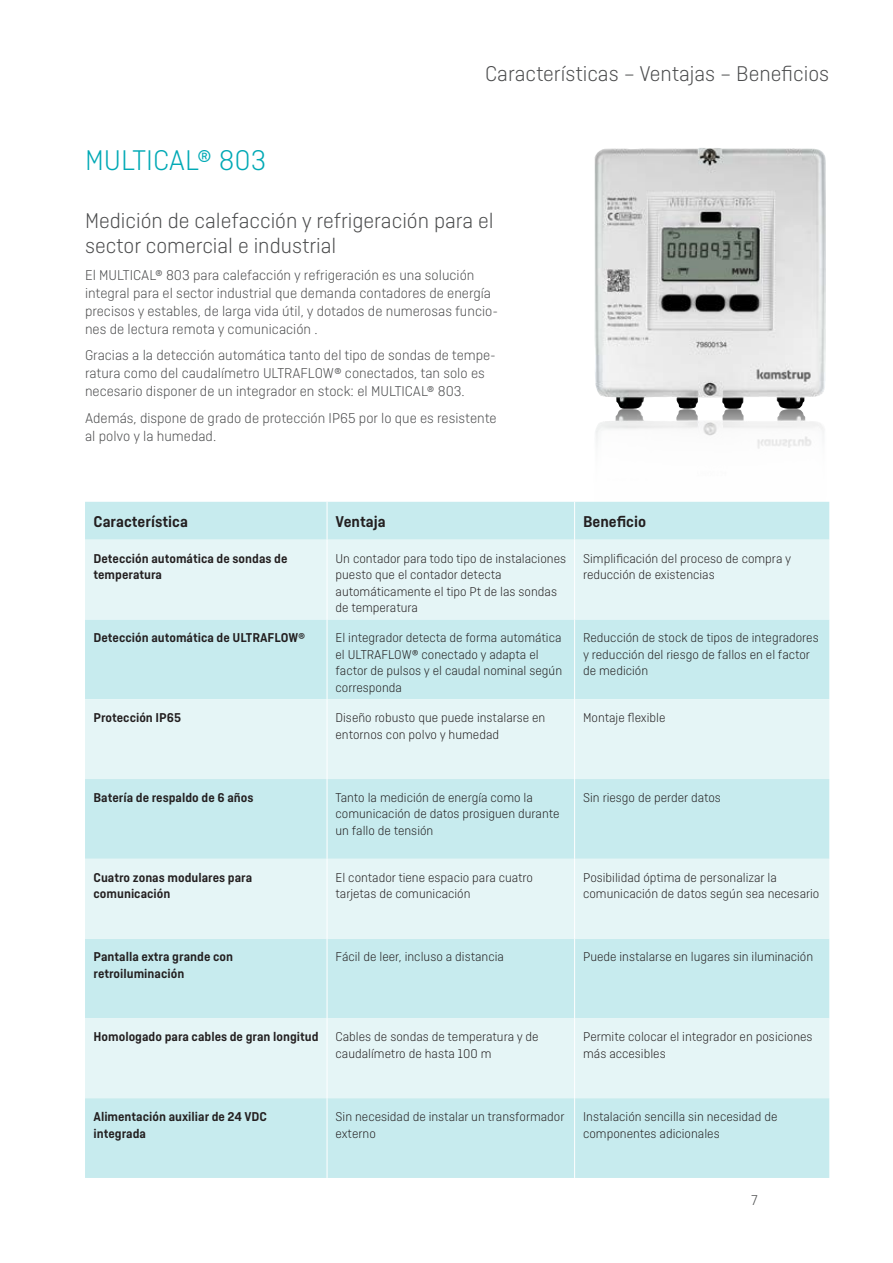
<style>
.page{position:relative;width:893px;height:1263px;background:#fff}
.page>*{position:absolute;margin:0;border:0;box-sizing:border-box;transform-origin:0 0}
.t1{font:300 30px "Ciutadella";color:#00a9b5}
.t2{font:300 22.5px/25.5px "Ciutadella";color:#4b4c4d}
.t3{font:600 16.5px "Ciutadella";color:#231f20}
.t4{font:300 15px/18px "Ciutadella";color:#4b4c4d}
.t5{font:300 13.5px/16.5px "Ciutadella";color:#231f20}
.t6{font:600 13.5px/16.5px "Ciutadella";color:#231f20}
</style>
<div class="page">
<img style="left:594px;top:148px;width:233px;height:354px">
<div style="left:85px;top:502px;width:744px;height:676px;background:#c7ebee"></div>
<svg style="left:85px;top:540px;width:744px;height:558px;background:#d8f0f2"></svg>
<hr style="left:327px;top:502px;width:1px;height:38px;background:#fff">
<hr style="left:574px;top:502px;width:1px;height:38px;background:#fff">
<hr style="left:327px;top:540px;width:1px;height:79px;background:#fff">
<hr style="left:574px;top:540px;width:1px;height:79px;background:#fff">
<hr style="left:327px;top:619px;width:1px;height:80px;background:#fff">
<hr style="left:574px;top:619px;width:1px;height:80px;background:#fff">
<hr style="left:327px;top:699px;width:1px;height:80px;background:#fff">
<hr style="left:574px;top:699px;width:1px;height:80px;background:#fff">
<hr style="left:327px;top:779px;width:1px;height:80px;background:#fff">
<hr style="left:574px;top:779px;width:1px;height:80px;background:#fff">
<hr style="left:327px;top:859px;width:1px;height:79px;background:#fff">
<hr style="left:574px;top:859px;width:1px;height:79px;background:#fff">
<hr style="left:327px;top:938px;width:1px;height:80px;background:#fff">
<hr style="left:574px;top:938px;width:1px;height:80px;background:#fff">
<hr style="left:327px;top:1018px;width:1px;height:80px;background:#fff">
<hr style="left:574px;top:1018px;width:1px;height:80px;background:#fff">
<hr style="left:327px;top:1098px;width:1px;height:80px;background:#fff">
<hr style="left:574px;top:1098px;width:1px;height:80px;background:#fff">
<h1 class="t1" style="left:85px;top:144px;width:183px">MULTICAL® 803</h1>
<h2 class="t2" style="left:485px;top:60px;width:346px">Características – Ventajas – Beneficios</h2>
<h2 class="t2" style="left:85px;top:207px;width:410px">Medición de calefacción y refrigeración para el sector comercial e industrial</h2>
<p class="t4" style="left:85px;top:266px;width:414px">El MULTICAL® 803 para calefacción y refrigeración es una solución integral para el sector industrial que demanda contadores de energía precisos y estables, de larga vida útil, y dotados de numerosas funcio&shy;nes de lectura remota y comunicación .</p>
<p class="t4" style="left:85px;top:346px;width:412px">Gracias a la detección automática tanto del tipo de sondas de tempe&shy;ratura como del caudalímetro ULTRAFLOW® conectados, tan solo es necesario disponer de un integrador en stock: el MULTICAL® 803.</p>
<p class="t4" style="left:85px;top:409px;width:413px">Además, dispone de grado de protección IP65 por lo que es resistente al polvo y la humedad.</p>
<p class="t3" style="left:94px;top:512px;width:96px">Característica</p>
<p class="t3" style="left:336px;top:512px;width:52px">Ventaja</p>
<p class="t3" style="left:583px;top:512px;width:65px">Beneficio</p>
<p class="t6" style="left:94px;top:550px;width:195px">Detección automática de sondas de temperatura</p>
<p class="t5" style="left:336px;top:550px;width:232px">Un contador para todo tipo de instalaciones puesto que el contador detecta automáticamente el tipo Pt de las sondas de temperatura</p>
<p class="t5" style="left:583px;top:550px;width:210px">Simplificación del proceso de compra y reducción de existencias</p>
<p class="t6" style="left:94px;top:630px;width:213px">Detección automática de ULTRAFLOW®</p>
<p class="t5" style="left:336px;top:630px;width:228px">El integrador detecta de forma automática el ULTRAFLOW® conectado y adapta el factor de pulsos y el caudal nominal según corresponda</p>
<p class="t5" style="left:583px;top:630px;width:237px">Reducción de stock de tipos de integradores y reducción del riesgo de fallos en el factor de medición</p>
<p class="t6" style="left:94px;top:709px;width:89px">Protección IP65</p>
<p class="t5" style="left:336px;top:709px;width:211px">Diseño robusto que puede instalarse en entornos con polvo y humedad</p>
<p class="t5" style="left:583px;top:709px;width:84px">Montaje flexible</p>
<p class="t6" style="left:94px;top:789px;width:161px">Batería de respaldo de 6 años</p>
<p class="t5" style="left:336px;top:789px;width:225px">Tanto la medición de energía como la comunicación de datos prosiguen durante un fallo de tensión</p>
<p class="t5" style="left:583px;top:789px;width:139px">Sin riesgo de perder datos</p>
<p class="t6" style="left:94px;top:869px;width:160px">Cuatro zonas modulares para comunicación</p>
<p class="t5" style="left:336px;top:869px;width:199px">El contador tiene espacio para cuatro tarjetas de comunicación</p>
<p class="t5" style="left:583px;top:869px;width:238px">Posibilidad óptima de personalizar la comunicación de datos según sea necesario</p>
<p class="t6" style="left:94px;top:949px;width:141px">Pantalla extra grande con retroiluminación</p>
<p class="t5" style="left:336px;top:949px;width:170px">Fácil de leer, incluso a distancia</p>
<p class="t5" style="left:583px;top:949px;width:232px">Puede instalarse en lugares sin iluminación</p>
<p class="t6" style="left:94px;top:1028px;width:226px">Homologado para cables de gran longitud</p>
<p class="t5" style="left:336px;top:1028px;width:205px">Cables de sondas de temperatura y de caudalímetro de hasta 100 m</p>
<p class="t5" style="left:583px;top:1028px;width:231px">Permite colocar el integrador en posiciones más accesibles</p>
<p class="t6" style="left:94px;top:1108px;width:175px">Alimentación auxiliar de 24 VDC integrada</p>
<p class="t5" style="left:336px;top:1108px;width:230px">Sin necesidad de instalar un transformador externo</p>
<p class="t5" style="left:583px;top:1108px;width:196px">Instalación sencilla sin necesidad de componentes adicionales</p>
<p class="t4" style="left:751px;top:1190px;width:8px">7</p>
</div>
